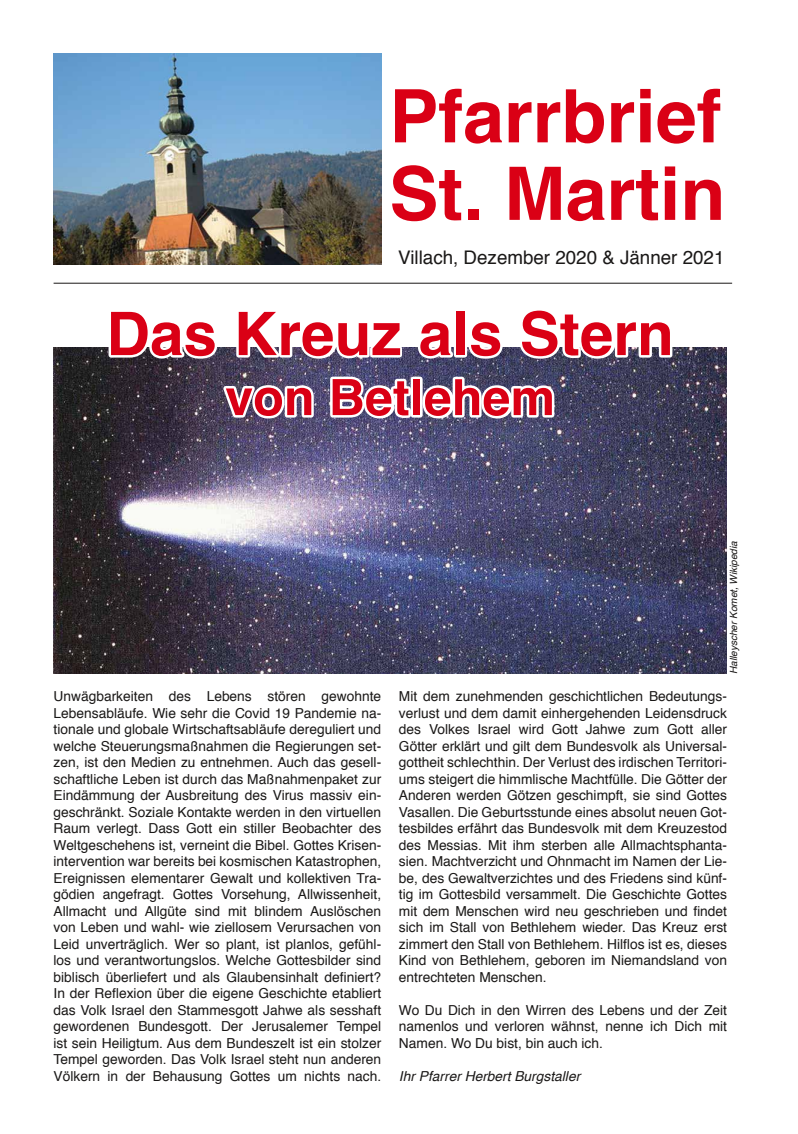
<style>
.page{position:relative;width:798px;height:1134px;background:#fff}
.page>*{position:absolute;margin:0;border:0;box-sizing:border-box;transform-origin:0 0}
.t1{font:700 73.75px/77.5px "Helvetica";color:#da0015}
.t2{font:700 60px "Helvetica";letter-spacing:.005em;color:#da0015}
.t3{font:700 50px "Helvetica";letter-spacing:.005em;color:#da0015}
.t4{font:18.75px "Helvetica";color:#1a1817}
.t5{font:13.75px/16.5px "Helvetica";color:#1a1817;text-align:justify}
.t6{font:italic 13.75px "Helvetica";color:#1a1817}
.t7{font:italic 10px "Helvetica";color:#1a1817}
</style>
<div class="page">
<img style="left:54px;top:54px;width:327px;height:210px">
<hr style="left:54px;top:283px;width:677px;height:1px;background:#1a1817">
<img style="left:54px;top:348px;width:671px;height:325px">
<svg style="left:106px;top:347px;width:114px;height:15px"></svg>
<svg style="left:234px;top:347px;width:170px;height:15px"></svg>
<svg style="left:415px;top:347px;width:40px;height:15px"></svg>
<svg style="left:466px;top:347px;width:40px;height:15px"></svg>
<svg style="left:517px;top:347px;width:157px;height:15px"></svg>
<svg style="left:219px;top:381px;width:97px;height:41px"></svg>
<svg style="left:327px;top:373px;width:86px;height:49px"></svg>
<div style="left:410px;top:377px;width:12px;height:41px;border:5px solid #fff"></div>
<svg style="left:419px;top:374px;width:137px;height:48px"></svg>
<h1 class="t1" style="left:389px;top:79px;width:338px">Pfarrbrief<br>St. Martin</h1>
<h3 class="t4" style="left:398px;top:243px;width:327px">Villach, Dezember 2020 &amp; Jänner 2021</h3>
<h2 class="t2" style="left:106px;top:285px;width:568px">Das Kreuz als Stern</h2>
<h3 class="t3" style="left:225px;top:357px;width:331px">von Betlehem</h3>
<p class="t7" style="left:725px;top:674px;width:134px;rotate:-90deg">Halleyscher Komet, Wikipedia</p>
<p class="t5" style="left:54px;top:689px;width:329px">Unwägbarkeiten des Lebens stören gewohnte Lebensabläufe. Wie sehr die Covid 19 Pandemie na&shy;tionale und globale Wirtschaftsabläufe dereguliert und welche Steuerungsmaßnahmen die Regierungen set&shy;zen, ist den Medien zu entnehmen. Auch das gesell&shy;schaftliche Leben ist durch das Maßnahmenpaket zur Eindämmung der Ausbreitung des Virus massiv ein&shy;geschränkt. Soziale Kontakte werden in den virtuellen Raum verlegt. Dass Gott ein stiller Beobachter des Weltgeschehens ist, verneint die Bibel. Gottes Krisen&shy;intervention war bereits bei kosmischen Katastrophen, Ereignissen elementarer Gewalt und kollektiven Tra&shy;gödien angefragt. Gottes Vorsehung, Allwissenheit, Allmacht und Allgüte sind mit blindem Auslöschen von Leben und wahl- wie ziellosem Verursachen von Leid unverträglich. Wer so plant, ist planlos, gefühl&shy;los und verantwortungslos. Welche Gottesbilder sind biblisch überliefert und als Glaubensinhalt definiert?<br>In der Reflexion über die eigene Geschichte etabliert das Volk Israel den Stammesgott Jahwe als sesshaft gewordenen Bundesgott. Der Jerusalemer Tempel ist sein Heiligtum. Aus dem Bundeszelt ist ein stolzer Tempel geworden. Das Volk Israel steht nun anderen Völkern in der Behausung Gottes um nichts nach.</p>
<p class="t5" style="left:399px;top:689px;width:329px">Mit dem zunehmenden geschichtlichen Bedeutungs&shy;verlust und dem damit einhergehenden Leidensdruck des Volkes Israel wird Gott Jahwe zum Gott aller Götter erklärt und gilt dem Bundesvolk als Universal&shy;gottheit schlechthin. Der Verlust des irdischen Territori&shy;ums steigert die himmlische Machtfülle. Die Götter der Anderen werden Götzen geschimpft, sie sind Gottes Vasallen. Die Geburtsstunde eines absolut neuen Got&shy;tesbildes erfährt das Bundesvolk mit dem Kreuzestod des Messias. Mit ihm sterben alle Allmachtsphanta&shy;sien. Machtverzicht und Ohnmacht im Namen der Lie&shy;be, des Gewaltverzichtes und des Friedens sind künf&shy;tig im Gottesbild versammelt. Die Geschichte Gottes mit dem Menschen wird neu geschrieben und findet sich im Stall von Bethlehem wieder. Das Kreuz erst zimmert den Stall von Bethlehem. Hilflos ist es, dieses Kind von Bethlehem, geboren im Niemandsland von entrechteten Menschen.</p>
<p class="t5" style="left:399px;top:1002px;width:329px">Wo Du Dich in den Wirren des Lebens und der Zeit namenlos und verloren wähnst, nenne ich Dich mit Namen. Wo Du bist, bin auch ich.</p>
<p class="t6" style="left:399px;top:1065px;width:183px">Ihr Pfarrer Herbert Burgstaller</p>
</div>
